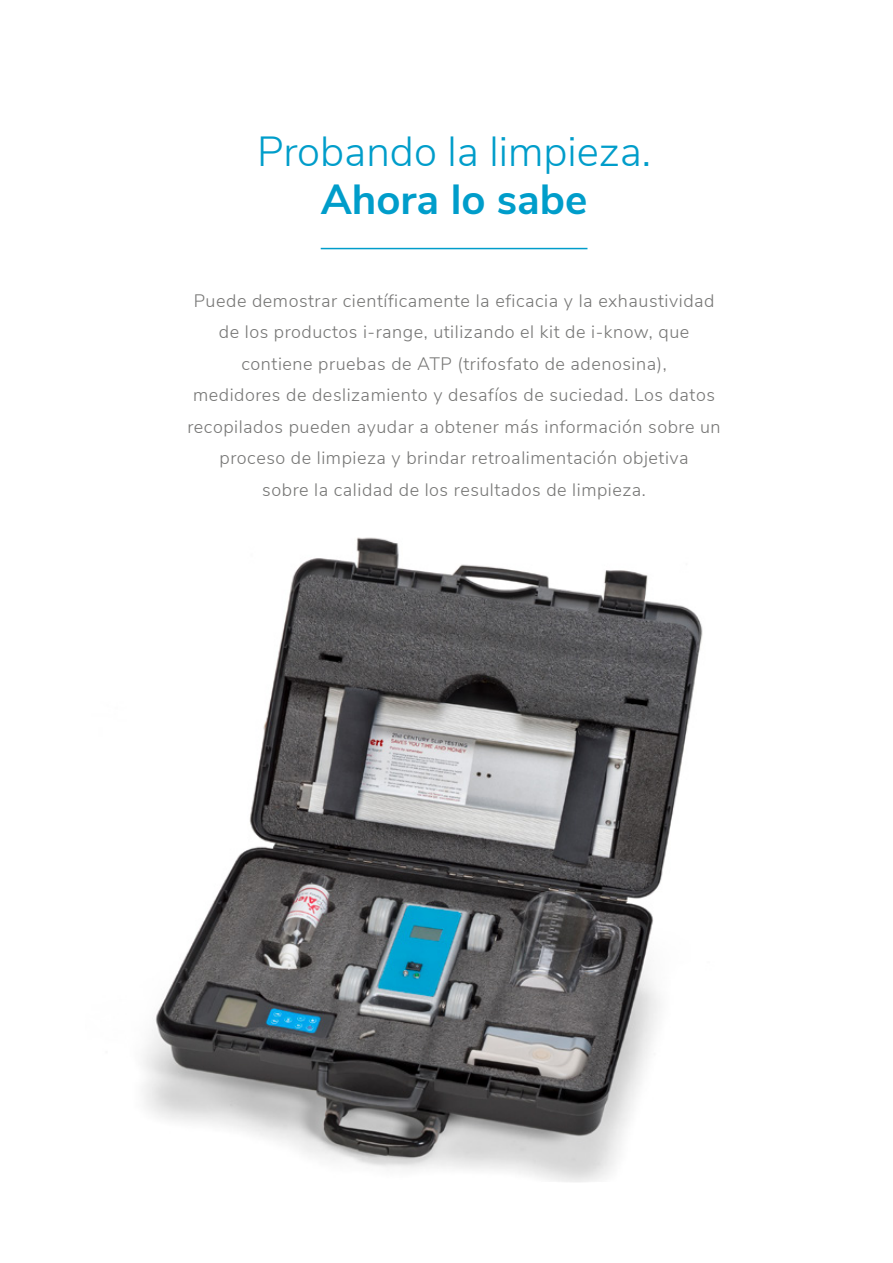
<style>
.page{position:relative;width:893px;height:1263px;background:#fff}
.page>*{position:absolute;margin:0;border:0;box-sizing:border-box;transform-origin:0 0}
.t1{font:300 42px "Nunito Sans";color:#009dca}
.t2{font:700 42px "Nunito Sans";color:#009dca}
.t3{font:300 18px/31.5px "Nunito Sans";letter-spacing:.03em;color:#767675;text-align:center}
</style>
<div class="page">
<img style="left:143px;top:537px;width:560px;height:645px">
<hr style="left:321px;top:248px;width:266px;height:1px;background:#009dca">
<h1 class="t1" style="left:257px;top:121px;width:395px">Probando la limpieza.</h1>
<h1 class="t2" style="left:321px;top:168px;width:268px">Ahora lo sabe</h1>
<p class="t3" style="left:187px;top:283px;width:535px">Puede demostrar científicamente la eficacia y la exhaustividad de los productos i-range, utilizando el kit de i-know, que contiene pruebas de ATP (trifosfato de adenosina),<br>medidores de deslizamiento y desafíos de suciedad. Los datos recopilados pueden ayudar a obtener más información sobre un proceso de limpieza y brindar retroalimentación objetiva<br>sobre la calidad de los resultados de limpieza.</p>
</div>
